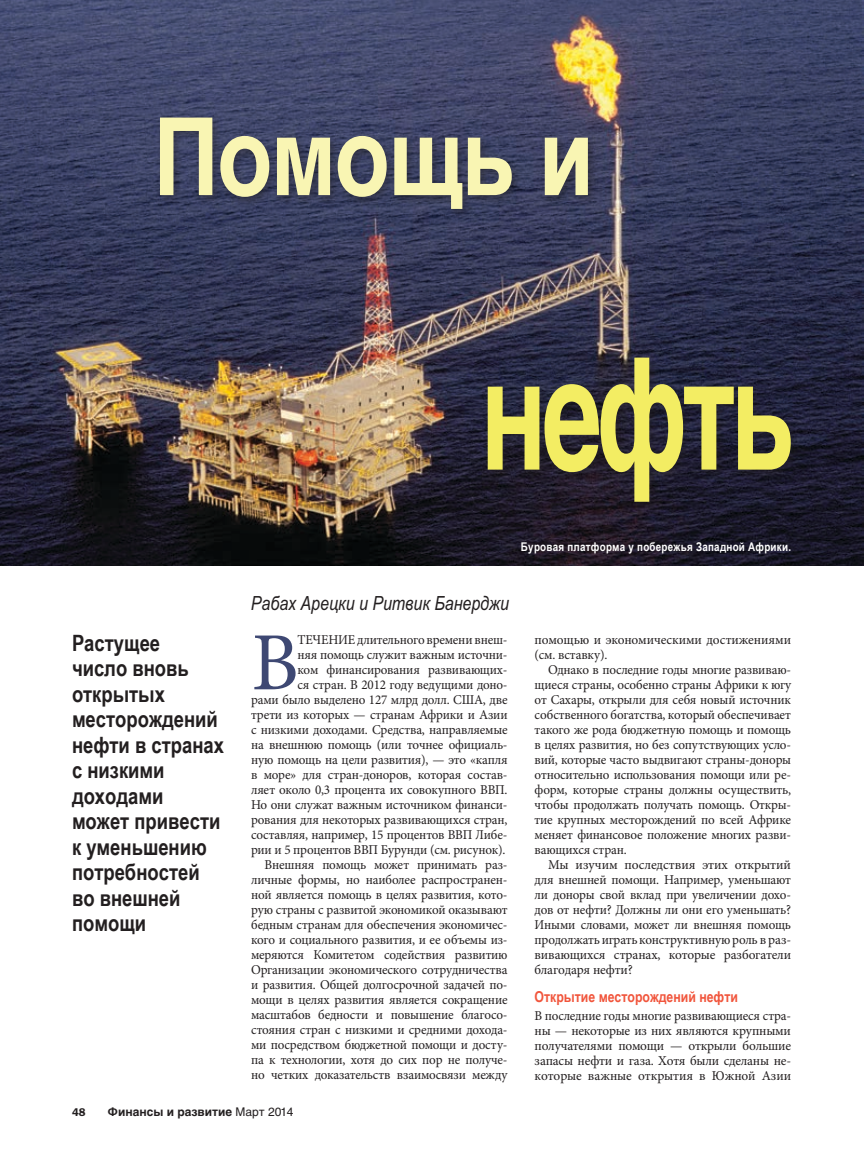
<style>
.page{position:relative;width:864px;height:1161px;background:#fff}
.page>*{position:absolute;margin:0;border:0;box-sizing:border-box;transform-origin:0 0}
.t1{font:700 156px "Helvetica Cyr";letter-spacing:-.045em;color:#f3ed63;scale:.69 1}
.t2{font:700 108px "Helvetica Cyr";letter-spacing:-.015em;color:#f9f5b3;scale:.83 1}
.t3{font:82.8px "Minion Pro";color:#3e4873}
.t4{font:700 22.5px/25.5px "Arial Narrow";color:#231f20}
.t5{font:19.5px "Arial Narrow Cyr MT Inclined";color:#231f20}
.t6{font:700 15px "Arial Narrow";color:#f1553c}
.t7{font:13.5px/15px "Minion Pro";letter-spacing:-.015em;color:#231f20;text-align:justify}
.t8{font:700 12px "Arial Narrow";letter-spacing:.02em;color:#fff}
.t9{font:700 12px "Helvetica Cyr";color:#231f20}
.t10{font:600 11.25px "ITC Franklin Gothic Std";color:#231f20}
.s1{font-family:"Helvetica Cyr Upright";font-weight:400}
</style>
<div class="page">
<img style="left:0;top:0;width:864px;height:565px">
<div style="left:482px;top:353px;width:320px;height:160px;background:#231f20;opacity:.5"></div>
<div style="left:155px;top:112px;width:444px;height:108px;background:#231f20;opacity:.5"></div>
<h2 class="t2" style="left:154px;top:95px;width:532px">Помощь и</h2>
<h1 class="t1" style="left:481px;top:325px;width:455px">нефть</h1>
<p class="t8" style="left:521px;top:538px;width:272px">Буровая платформа у побережья Западной Африки.</p>
<h3 class="t5" style="left:251px;top:595px;width:260px">Рабах Арецки и Ритвик Банерджи</h3>
<h3 class="t4" style="left:72px;top:629px;width:154px">Растущее<br>число вновь открытых месторождений нефти в странах с низкими доходами может привести к уменьшению потребностей во внешней помощи</h3>
<h3 class="t3" style="left:252px;top:607px;width:49px">В</h3>
<p class="t7" style="left:251px;top:633px;width:258px;text-align:right">ТЕЧЕНИЕ длительного времени внеш-<br>няя помощь служит важным источни-<br>ком финансирования развивающих-<br>ся стран. В 2012 году ведущими доно-<br>рами было выделено 127 млрд долл. США, две трети из которых — странам Африки и Азии с низкими доходами. Средства, направляемые на внешнюю помощь (или точнее официаль&shy;ную помощь на цели развития), — это «капля в море» для стран-доноров, которая состав&shy;ляет около 0,3 процента их совокупного ВВП.<br>Но они служат важным источником финанси&shy;рования для некоторых развивающихся стран, составляя, например, 15 процентов ВВП Либе&shy;рии и 5 процентов ВВП Бурунди (см. рисунок).<br>Внешняя помощь может принимать раз&shy;личные формы, но наиболее распространен&shy;ной является помощь в целях развития, кото&shy;рую страны с развитой экономикой оказывают бедным странам для обеспечения экономичес&shy;кого и социального развития, и ее объемы из&shy;меряются Комитетом содействия развитию Организации экономического сотрудничества и развития. Общей долгосрочной задачей по&shy;мощи в целях развития является сокращение масштабов бедности и повышение благосо&shy;стояния стран с низкими и средними дохода&shy;ми посредством бюджетной помощи и досту&shy;па к технологии, хотя до сих пор не получе&shy;но четких доказательств взаимосвязи между</p>
<p class="t7" style="left:535px;top:633px;width:258px">помощью и экономическими достижениями (см. вставку).</p>
<p class="t7" style="left:535px;top:663px;width:258px;text-indent:14px">Однако в последние годы многие развиваю&shy;щиеся страны, особенно страны Африки к югу от Сахары, открыли для себя новый источник собственного богатства, который обеспечивает такого же рода бюджетную помощь и помощь в целях развития, но без сопутствующих усло&shy;вий, которые часто выдвигают страны-доноры относительно использования помощи или ре&shy;форм, которые страны должны осуществить, чтобы продолжать получать помощь. Откры&shy;тие крупных месторождений по всей Африке меняет финансовое положение многих разви&shy;вающихся стран.</p>
<p class="t7" style="left:535px;top:858px;width:258px;text-indent:14px">Мы изучим последствия этих открытий для внешней помощи. Например, уменьшают ли доноры свой вклад при увеличении дохо&shy;дов от нефти? Должны ли они его уменьшать?<br>Иными словами, может ли внешняя помощь продолжать играть конструктивную роль в раз&shy;вивающихся странах, которые разбогатели благодаря нефти?</p>
<p class="t6" style="left:535px;top:985px;width:205px">Открытие месторождений нефти</p>
<p class="t7" style="left:535px;top:1008px;width:258px">В последние годы многие развивающиеся стра&shy;ны — некоторые из них являются крупными получателями помощи — открыли большие запасы нефти и газа. Хотя были сделаны не&shy;которые важные открытия в Южной Азии</p>
<p class="t10" style="left:72px;top:1106px;width:15px">48</p>
<p class="t9" style="left:108px;top:1105px;width:187px">Финансы и развитие <span class="s1">Март 2014</span></p>
</div>
